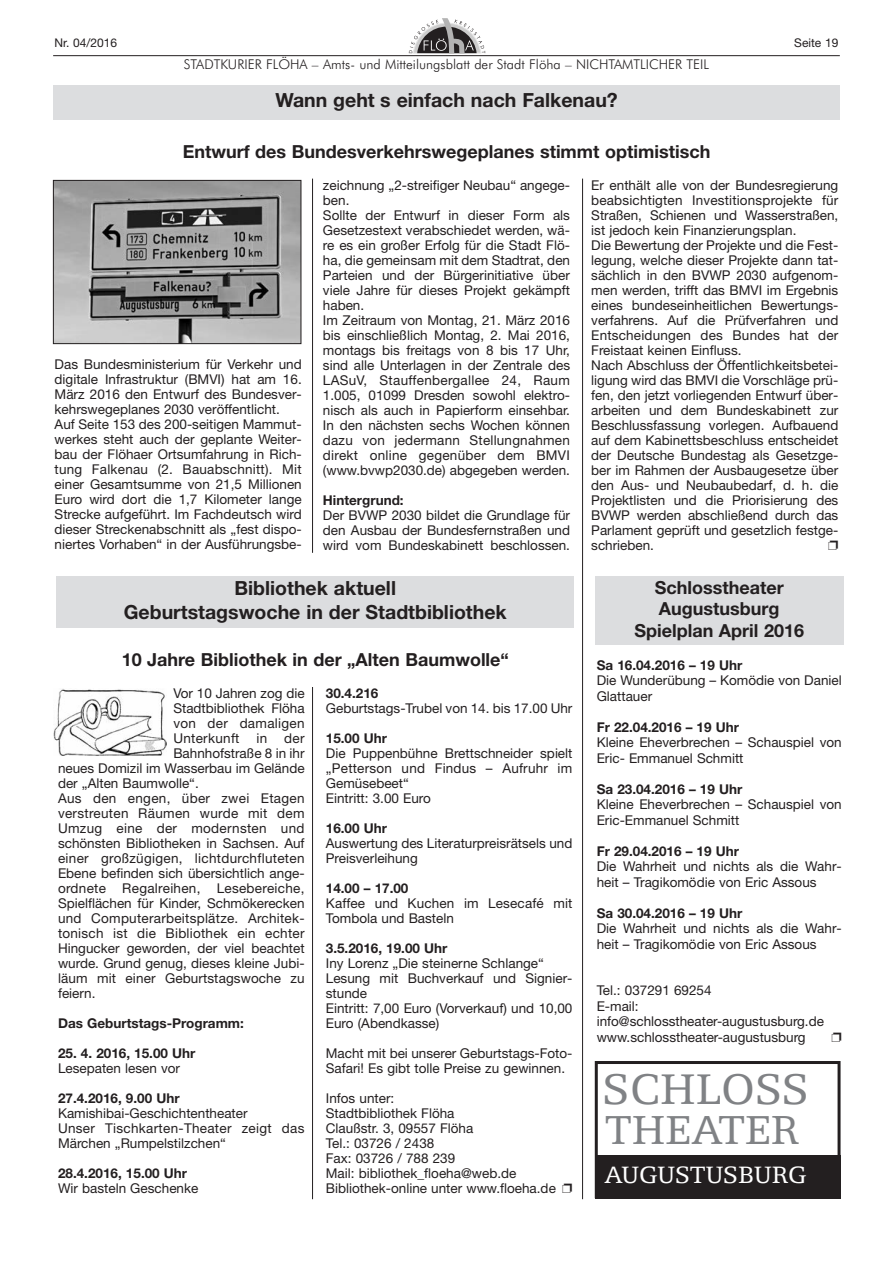
<style>
.page{position:relative;width:893px;height:1263px;background:#fff}
.page>*{position:absolute;margin:0;border:0;box-sizing:border-box;transform-origin:0 0}
.t1{font:48.3px "Egyptian 505 BT";color:#808285}
.t2{font:45.6px "Egyptian 505 BT";color:#808285}
.t3{font:26.7px "Egyptian 505 BT";color:#fff}
.t4{font:700 19.5px/23.4px "Helvetica Neue";color:#231f20;text-align:center}
.t5{font:700 18px/21.6px "Helvetica Neue";color:#231f20;text-align:center}
.t6{font:13.5px/15px "Helvetica Neue";color:#231f20}
.t7{font:700 13.5px "Helvetica Neue";color:#231f20}
.t8{font:13.5px "Helvetica Neue";letter-spacing:.02em;color:#231f20}
.t9{font:300 13.5px "Futura BT";color:#231f20}
.t10{font:12px "Helvetica Neue";color:#231f20}
</style>
<div class="page">
<hr style="left:53px;top:55px;width:787px;height:1px;background:#231f20">
<svg style="left:409px;top:18px;width:76px;height:35px"></svg>
<div style="left:595px;top:576px;width:248px;height:68px;background:#dcdddf"></div>
<div style="left:595px;top:1155px;width:245px;height:43px;background:#231f20"></div>
<div style="left:595px;top:1061px;width:245px;height:137px;border:3px solid #231f20"></div>
<div style="left:57px;top:576px;width:517px;height:51px;background:#dcdddf"></div>
<img style="left:54px;top:689px;width:112px;height:66px">
<div style="left:53px;top:85px;width:787px;height:34px;background:#dcdddf"></div>
<img style="left:55px;top:182px;width:244px;height:160px">
<div style="left:53px;top:180px;width:248px;height:164px;border:1px solid #231f20"></div>
<hr style="left:312px;top:687px;width:1px;height:512px;background:#231f20">
<hr style="left:582px;top:179px;width:1px;height:1020px;background:#231f20">
<hr style="left:312px;top:179px;width:1px;height:374px;background:#231f20">
<p class="t10" style="left:55px;top:38px;width:64px">Nr. 04/2016</p>
<p class="t10" style="left:794px;top:38px;width:46px">Seite 19</p>
<p class="t9" style="left:184px;top:59px;width:527px">STADTKURIER FLÖHA – Amts- und Mitteilungsblatt der Stadt Flöha – NICHTAMTLICHER TEIL</p>
<h3 class="t4" style="left:275px;top:90px;width:344px">Wann geht s einfach nach Falkenau?</h3>
<h3 class="t5" style="left:183px;top:142px;width:529px">Entwurf des Bundesverkehrswegeplanes stimmt optimistisch</h3>
<p class="t6" style="left:55px;top:357px;width:249px">Das Bundesministerium für Verkehr und digitale Infrastruktur (BMVI) hat am 16.<br>März 2016 den Entwurf des Bundesver&shy;kehrswegeplanes 2030 veröffentlicht.<br>Auf Seite 153 des 200-seitigen Mammut&shy;werkes steht auch der geplante Weiter&shy;bau der Flöhaer Ortsumfahrung in Rich&shy;tung Falkenau (2. Bauabschnitt). Mit einer Gesamtsumme von 21,5 Millionen Euro wird dort die 1,7 Kilometer lange Strecke aufgeführt. Im Fachdeutsch wird dieser Streckenabschnitt als „fest dispo&shy;niertes Vorhaben“ in der Ausführungsbe-</p>
<p class="t6" style="left:323px;top:179px;width:249px">zeichnung „2-streifiger Neubau“ angege&shy;ben.<br>Sollte der Entwurf in dieser Form als Gesetzestext verabschiedet werden, wä&shy;re es ein großer Erfolg für die Stadt Flö&shy;ha, die gemeinsam mit dem Stadtrat, den Parteien und der Bürgerinitiative über viele Jahre für dieses Projekt gekämpft haben.<br>Im Zeitraum von Montag, 21. März 2016 bis einschließlich Montag, 2. Mai 2016, montags bis freitags von 8 bis 17 Uhr, sind alle Unterlagen in der Zentrale des LASuV, Stauffenbergallee 24, Raum 1.005, 01099 Dresden sowohl elektro&shy;nisch als auch in Papierform einsehbar.<br>In den nächsten sechs Wochen können dazu von jedermann Stellungnahmen direkt online gegenüber dem BMVI (www.bvwp2030.de) abgegeben werden.</p>
<p class="t7" style="left:323px;top:495px;width:82px">Hintergrund:</p>
<p class="t6" style="left:323px;top:509px;width:249px;text-align:justify">Der BVWP 2030 bildet die Grundlage für den Ausbau der Bundesfernstraßen und wird vom Bundeskabinett beschlossen.</p>
<h3 class="t4" style="left:124px;top:578px;width:384px">Bibliothek aktuell<br>Geburtstagswoche in der Stadtbibliothek</h3>
<h3 class="t5" style="left:122px;top:651px;width:389px">10 Jahre Bibliothek in der „Alten Baumwolle“</h3>
<p class="t6" style="left:173px;top:687px;width:133px;text-align:justify">Vor 10 Jahren zog die Stadtbibliothek Flöha von der damaligen Unterkunft</p>
<p class="t6" style="left:256px;top:732px;width:12px">in</p>
<p class="t6" style="left:284px;top:732px;width:22px">der</p>
<p class="t6" style="left:173px;top:747px;width:133px">Bahnhofstraße 8 in ihr</p>
<p class="t6" style="left:58px;top:762px;width:248px">neues Domizil im Wasserbau im Gelände</p>
<p class="t6" style="left:58px;top:777px;width:142px">der „Alten Baumwolle“.</p>
<p class="t8" style="left:58px;top:793px;width:248px">Aus den engen, über zwei Etagen</p>
<p class="t8" style="left:58px;top:808px;width:248px">verstreuten Räumen wurde mit dem</p>
<p class="t8" style="left:58px;top:823px;width:248px">Umzug eine der modernsten und</p>
<p class="t6" style="left:58px;top:837px;width:248px">schöns ten Bibliotheken in Sachsen. Auf</p>
<p class="t8" style="left:58px;top:853px;width:248px">einer großzügigen, lichtdurchfluteten</p>
<p class="t6" style="left:58px;top:867px;width:248px">Ebene befinden sich übersichtlich ange-</p>
<p class="t8" style="left:58px;top:883px;width:248px">ordnete Regalreihen, Lesebereiche,</p>
<p class="t6" style="left:58px;top:897px;width:248px">Spielflächen für Kinder, Schmökerecken</p>
<p class="t8" style="left:58px;top:913px;width:248px">und Computerarbeitsplätze. Architek -</p>
<p class="t8" style="left:58px;top:928px;width:248px">tonisch ist die Bibliothek ein echter</p>
<p class="t6" style="left:58px;top:942px;width:248px">Hingucker geworden, der viel beachtet</p>
<p class="t6" style="left:58px;top:957px;width:248px">wurde. Grund genug, dieses kleine Jubi-</p>
<p class="t6" style="left:58px;top:972px;width:248px">läum mit einer Geburtstagswoche zu</p>
<p class="t6" style="left:58px;top:987px;width:39px">feiern.</p>
<p class="t7" style="left:58px;top:1018px;width:187px">Das Geburtstags-Programm:</p>
<p class="t7" style="left:58px;top:1048px;width:139px">25. 4. 2016, 15.00 Uhr</p>
<p class="t6" style="left:58px;top:1062px;width:124px">Lesepaten lesen vor</p>
<p class="t7" style="left:58px;top:1093px;width:123px">27.4.2016, 9.00 Uhr</p>
<p class="t6" style="left:58px;top:1107px;width:248px">Kamishibai-Geschichtentheater<br>Unser Tischkarten-Theater zeigt das<br>Märchen „Rumpelstilzchen“</p>
<p class="t7" style="left:58px;top:1168px;width:131px">28.4.2016, 15.00 Uhr</p>
<p class="t6" style="left:58px;top:1182px;width:142px">Wir basteln Geschenke</p>
<p class="t7" style="left:326px;top:688px;width:54px">30.4.216</p>
<p class="t6" style="left:326px;top:702px;width:248px">Geburtstags-Trubel von 14. bis 17.00 Uhr</p>
<p class="t7" style="left:326px;top:733px;width:63px">15.00 Uhr</p>
<p class="t6" style="left:326px;top:747px;width:248px">Die Puppenbühne Brettschneider spielt „Petterson und Findus – Aufruhr im<br>Gemüsebeet“<br>Eintritt: 3.00 Euro</p>
<p class="t7" style="left:326px;top:823px;width:63px">16.00 Uhr</p>
<p class="t6" style="left:326px;top:837px;width:248px">Auswertung des Literaturpreisrätsels und<br>Preisverleihung</p>
<p class="t7" style="left:326px;top:883px;width:84px">14.00 – 17.00</p>
<p class="t6" style="left:326px;top:897px;width:248px">Kaffee und Kuchen im Lesecafé mit<br>Tombola und Basteln</p>
<p class="t7" style="left:326px;top:943px;width:123px">3.5.2016, 19.00 Uhr</p>
<p class="t6" style="left:326px;top:957px;width:248px">Iny Lorenz „Die steinerne Schlange“<br>Lesung mit Buchverkauf und Signier&shy;stunde<br>Eintritt: 7,00 Euro (Vorverkauf) und 10,00<br>Euro (Abendkasse)</p>
<p class="t6" style="left:326px;top:1047px;width:248px">Macht mit bei unserer Geburtstags-Foto-<br>Safari! Es gibt tolle Preise zu gewinnen.</p>
<p class="t6" style="left:326px;top:1092px;width:248px">Infos unter:<br>Stadtbibliothek Flöha<br>Claußstr. 3, 09557 Flöha<br>Tel.: 03726 / 2438<br>Fax: 03726 / 788 239<br>Mail: bibliothek_floeha@web.de<br>Bibliothek-online unter www.floeha.de ❐</p>
<p class="t6" style="left:591px;top:179px;width:249px">Er enthält alle von der Bundesregierung beabsichtigten Investitionsprojekte für Straßen, Schienen und Wasserstraßen, ist jedoch kein Finanzierungsplan.<br>Die Bewertung der Projekte und die Fest&shy;legung, welche dieser Projekte dann tat&shy;sächlich in den BVWP 2030 aufgenom&shy;men werden, trifft das BMVI im Ergebnis eines bundeseinheitlichen Bewertungs&shy;verfahrens. Auf die Prüfverfahren und Entscheidungen des Bundes hat der Freistaat keinen Einfluss.<br>Nach Abschluss der Öffentlichkeitsbetei&shy;ligung wird das BMVI die Vorschläge prü&shy;fen, den jetzt vorliegenden Entwurf über&shy;arbeiten und dem Bundeskabinett zur Beschlussfassung vorlegen. Aufbauend auf dem Kabinettsbeschluss entscheidet der Deutsche Bundestag als Gesetzge&shy;ber im Rahmen der Ausbaugesetze über den Aus- und Neubaubedarf, d. h. die Projektlisten und die Priorisierung des BVWP werden abschließend durch das Parlament geprüft und gesetzlich festge&shy;schrieben.</p>
<h3 class="t5" style="left:634px;top:578px;width:171px">Schlosstheater<br>Augustusburg<br>Spielplan April 2016</h3>
<p class="t7" style="left:597px;top:660px;width:147px">Sa 16.04.2016 – 19 Uhr</p>
<p class="t6" style="left:597px;top:674px;width:247px;line-height:15.5px">Die Wunderübung – Komödie von Daniel<br>Glattauer</p>
<p class="t7" style="left:597px;top:722px;width:144px">Fr 22.04.2016 – 19 Uhr</p>
<p class="t6" style="left:597px;top:736px;width:247px;line-height:15.5px">Kleine Eheverbrechen – Schauspiel von<br>Eric- Emmanuel Schmitt</p>
<p class="t7" style="left:597px;top:784px;width:147px">Sa 23.04.2016 – 19 Uhr</p>
<p class="t6" style="left:597px;top:798px;width:247px;line-height:15.5px">Kleine Eheverbrechen – Schauspiel von<br>Eric-Emmanuel Schmitt</p>
<p class="t7" style="left:597px;top:846px;width:144px">Fr 29.04.2016 – 19 Uhr</p>
<p class="t6" style="left:597px;top:860px;width:247px;line-height:15.5px">Die Wahrheit und nichts als die Wahr&shy;heit – Tragikomödie von Eric Assous</p>
<p class="t7" style="left:597px;top:908px;width:147px">Sa 30.04.2016 – 19 Uhr</p>
<p class="t6" style="left:597px;top:922px;width:247px;line-height:15.5px">Die Wahrheit und nichts als die Wahr&shy;heit – Tragikomödie von Eric Assous</p>
<p class="t6" style="left:597px;top:984px;width:229px;line-height:15.5px">Tel.: 037291 69254<br>E-mail: info@schlosstheater-augustusburg.de www.schlosstheater-augustusburg</p>
<h1 class="t1" style="left:602px;top:1074px;width:207px">SCHLOSS</h1>
<h2 class="t2" style="left:605px;top:1116px;width:196px">THEATER</h2>
<h3 class="t3" style="left:604px;top:1166px;width:204px">AUGUSTUSBURG</h3>
</div>
